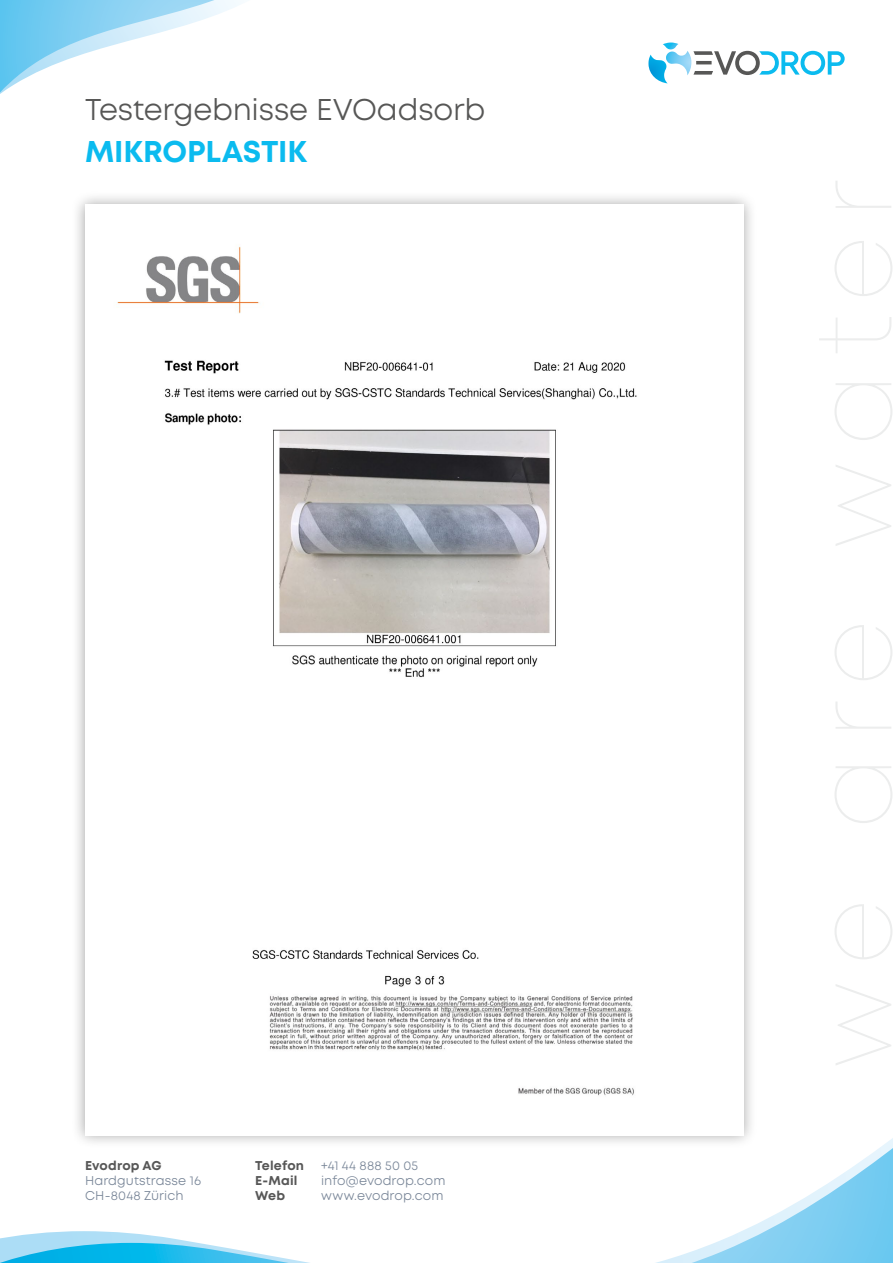
<style>
.page{position:relative;width:893px;height:1263px;background:#fff}
.page>*{position:absolute;margin:0;border:0;box-sizing:border-box;transform-origin:0 0}
.t1{font:30px "Mont";letter-spacing:-.01em;color:#575756}
.t2{font:700 30px "Mont";letter-spacing:-.005em;color:#0bbbef}
.t3{font:12.75px/15.3px "Mont";letter-spacing:.01em;color:#798698}
.t4{font:700 12.75px "Mont";letter-spacing:.015em;color:#575757}
</style>
<div class="page">
<svg style="left:0;top:1138px;width:893px;height:125px"></svg>
<svg style="left:0;top:0;width:240px;height:94px"></svg>
<svg style="left:693px;top:51px;width:152px;height:24px"></svg>
<img style="left:663px;top:43px;width:15px;height:6px">
<img style="left:666px;top:51px;width:25px;height:24px">
<img style="left:648px;top:55px;width:20px;height:28px">
<div style="left:72px;top:191px;width:685px;height:958px;background:#000;opacity:.35"></div>
<img style="left:85px;top:204px;width:658px;height:931px">
<h1 class="t1" style="left:85px;top:90px;width:402px">Testergebnisse EVOadsorb</h1>
<h1 class="t2" style="left:85px;top:132px;width:224px">MIKROPLASTIK</h1>
<p class="t4" style="left:85px;top:1157px;width:78px">Evodrop AG</p>
<p class="t3" style="left:85px;top:1173px;width:117px">Hardgutstrasse 16<br>CH-8048 Zürich</p>
<p class="t4" style="left:255px;top:1157px;width:50px">Telefon</p>
<p class="t3" style="left:321px;top:1158px;width:98px">+41 44 888 50 05</p>
<p class="t4" style="left:255px;top:1172px;width:44px">E-Mail</p>
<p class="t3" style="left:321px;top:1173px;width:126px">info@evodrop.com</p>
<p class="t4" style="left:255px;top:1187px;width:31px">Web</p>
<p class="t3" style="left:321px;top:1188px;width:124px">www.evodrop.com</p>
</div>
